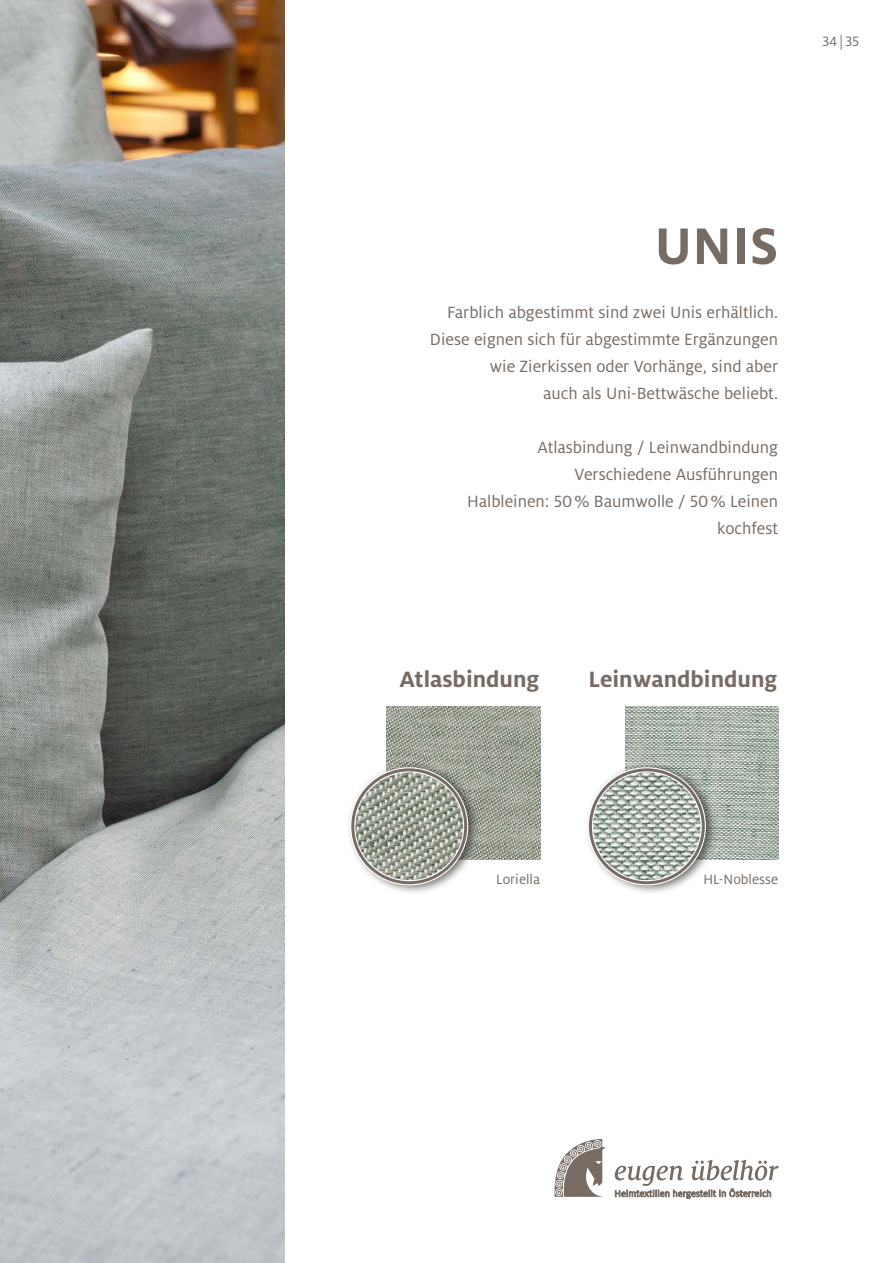
<style>
.page{position:relative;width:893px;height:1263px;background:#fff}
.page>*{position:absolute;margin:0;border:0;box-sizing:border-box;transform-origin:0 0}
.t1{font:700 57px "Milo Pro";color:#776c64}
.t2{font:700 24.6px "Milo Pro";color:#776c64}
.t3{font:18px/27px "Milo Pro";color:#776c64;text-align:right}
.t4{font:15px "Milo Pro";color:#776c64}
</style>
<div class="page">
<img style="left:387px;top:707px;width:153px;height:153px">
<img style="left:625px;top:707px;width:153px;height:153px">
<div style="left:347px;top:761px;width:133px;height:134px;background:#1a1a18;opacity:.6"></div>
<img style="left:353px;top:770px;width:113px;height:113px;border-radius:56px">
<div style="left:350px;top:767px;width:118px;height:118px;border:5px solid #fff;border-radius:50%"></div>
<div style="left:584px;top:761px;width:134px;height:134px;background:#1a1a18;opacity:.6"></div>
<img style="left:590px;top:770px;width:113px;height:113px;border-radius:56px">
<div style="left:588px;top:767px;width:118px;height:118px;border:5px solid #fff;border-radius:50%"></div>
<div style="left:351px;top:768px;width:116px;height:116px;border:3px solid #776c64;border-radius:50%"></div>
<div style="left:589px;top:768px;width:116px;height:116px;border:3px solid #776c64;border-radius:50%"></div>
<img style="left:0;top:0;width:285px;height:1263px">
<svg style="left:554px;top:1139px;width:52px;height:58px"></svg>
<svg style="left:615px;top:1160px;width:164px;height:39px"></svg>
<p class="t4" style="left:823px;top:33px;width:38px">34|35</p>
<h1 class="t1" style="left:654px;top:214px;width:125px">UNIS</h1>
<p class="t3" style="left:430px;top:299px;width:350px">Farblich abgestimmt sind zwei Unis erhältlich.<br>Diese eignen sich für abgestimmte Ergänzungen wie Zierkissen oder Vorhänge, sind aber<br>auch als Uni-Bettwäsche beliebt.</p>
<p class="t3" style="left:467px;top:434px;width:313px">Atlasbindung / Leinwandbindung<br>Verschiedene Ausführungen<br>Halbleinen: 50% Baumwolle / 50% Leinen kochfest</p>
<h2 class="t2" style="left:399px;top:665px;width:142px">Atlasbindung</h2>
<h2 class="t2" style="left:589px;top:665px;width:190px">Leinwandbindung</h2>
<p class="t4" style="left:496px;top:871px;width:45px">Loriella</p>
<p class="t4" style="left:703px;top:871px;width:76px">HL-Noblesse</p>
</div>
